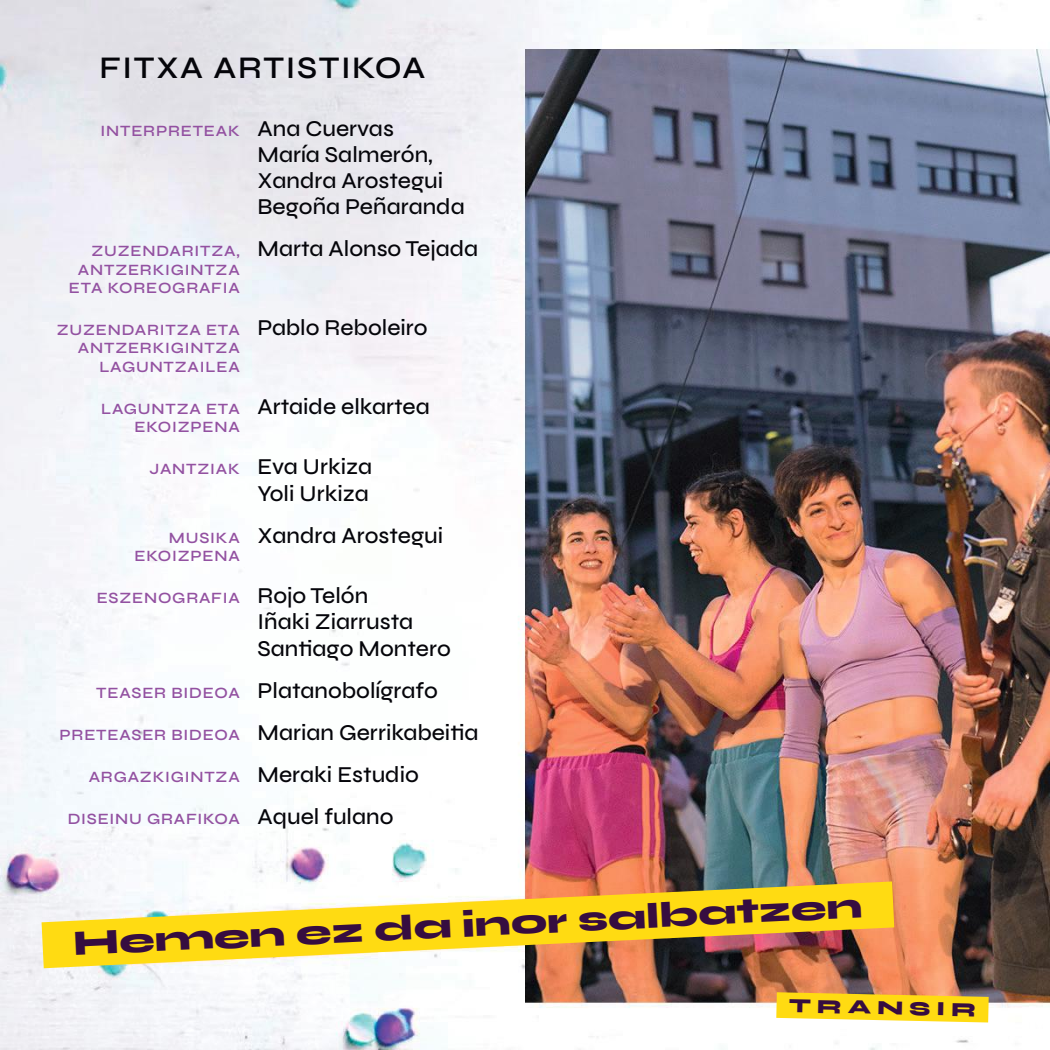
<style>
.page{position:relative;width:1050px;height:1050px;background:#fff}
.page>*{position:absolute;margin:0;border:0;box-sizing:border-box;transform-origin:0 0}
.t1{font:800 35.88px "Syne";color:#360d40}
.t2{font:600 31.5px "Syne";letter-spacing:.05em;color:#05050a}
.t3{font:500 22.75px/26.2px "Syne";color:#05050a}
.t4{font:800 20.12px "Syne";color:#360d40}
.t5{font:600 15.75px/18.4px "Syne";letter-spacing:.05em;color:#9351a1;text-align:right}
.s1{font-weight:500;font-size:22.75px;color:#05050a}
.s2{font-weight:600;font-size:15.75px;color:#9351a1}
</style>
<div class="page">
<img style="left:0;top:0;width:1050px;height:1050px">
<svg style="left:42px;top:881px;width:852px;height:87px;fill:#ffdb12"></svg>
<svg style="left:776px;top:992px;width:213px;height:31px;background:#f9d62f"></svg>
<h2 class="t2" style="left:100px;top:48px;width:327px">FITXA ARTISTIKOA</h2>
<p class="t5" style="left:101px;top:121px;width:295px">INTERPRETEAK <span class="s1">Ana Cuervas</span></p>
<p class="t3" style="left:257px;top:141px;width:209px">María Salmerón,<br>Xandra Arostegui<br>Begoña Peñaranda</p>
<p class="t5" style="left:69px;top:242px;width:172px">ZUZENDARITZA,<br>ANTZERKIGINTZA<br>ETA KOREOGRAFIA</p>
<p class="t3" style="left:257px;top:235px;width:222px">Marta Alonso Tejada</p>
<p class="t5" style="left:57px;top:320px;width:184px">ZUZENDARITZA ETA<br>ANTZERKIGINTZA<br>LAGUNTZAILEA</p>
<p class="t3" style="left:257px;top:314px;width:172px">Pablo Reboleiro</p>
<p class="t5" style="left:101px;top:399px;width:140px">LAGUNTZA ETA<br>EKOIZPENA</p>
<p class="t3" style="left:257px;top:393px;width:174px">Artaide elkartea</p>
<p class="t3" style="left:149px;top:453px;width:224px;text-align:right"><span class="s2">JANTZIAK</span> Eva Urkiza<br>Yoli Urkiza</p>
<p class="t5" style="left:135px;top:528px;width:107px">MUSIKA<br>EKOIZPENA</p>
<p class="t3" style="left:257px;top:522px;width:187px">Xandra Arostegui</p>
<p class="t5" style="left:97px;top:588px;width:273px">ESZENOGRAFIA <span class="s1">Rojo Telón</span></p>
<p class="t3" style="left:257px;top:608px;width:195px">Iñaki Ziarrusta<br>Santiago Montero</p>
<p class="t3" style="left:60px;top:669px;width:420px;line-height:42px;text-align:center"><span class="s2">TEASER BIDEOA</span> Platanobolígrafo<br><span class="s2">PRETEASER BIDEOA</span> Marian Gerrikabeitia</p>
<p class="t5" style="left:89px;top:767px;width:332px">ARGAZKIGINTZA <span class="s1">Meraki Estudio</span></p>
<p class="t5" style="left:68px;top:809px;width:327px">DISEINU GRAFIKOA <span class="s1">Aquel fulano</span></p>
<h1 class="t1" style="left:72px;top:923px;width:792px;rotate:-3deg">Hemen ez da inor salbatzen</h1>
<p class="t4" style="left:789px;top:993px;width:189px;rotate:1deg">TRANSIR</p>
</div>
